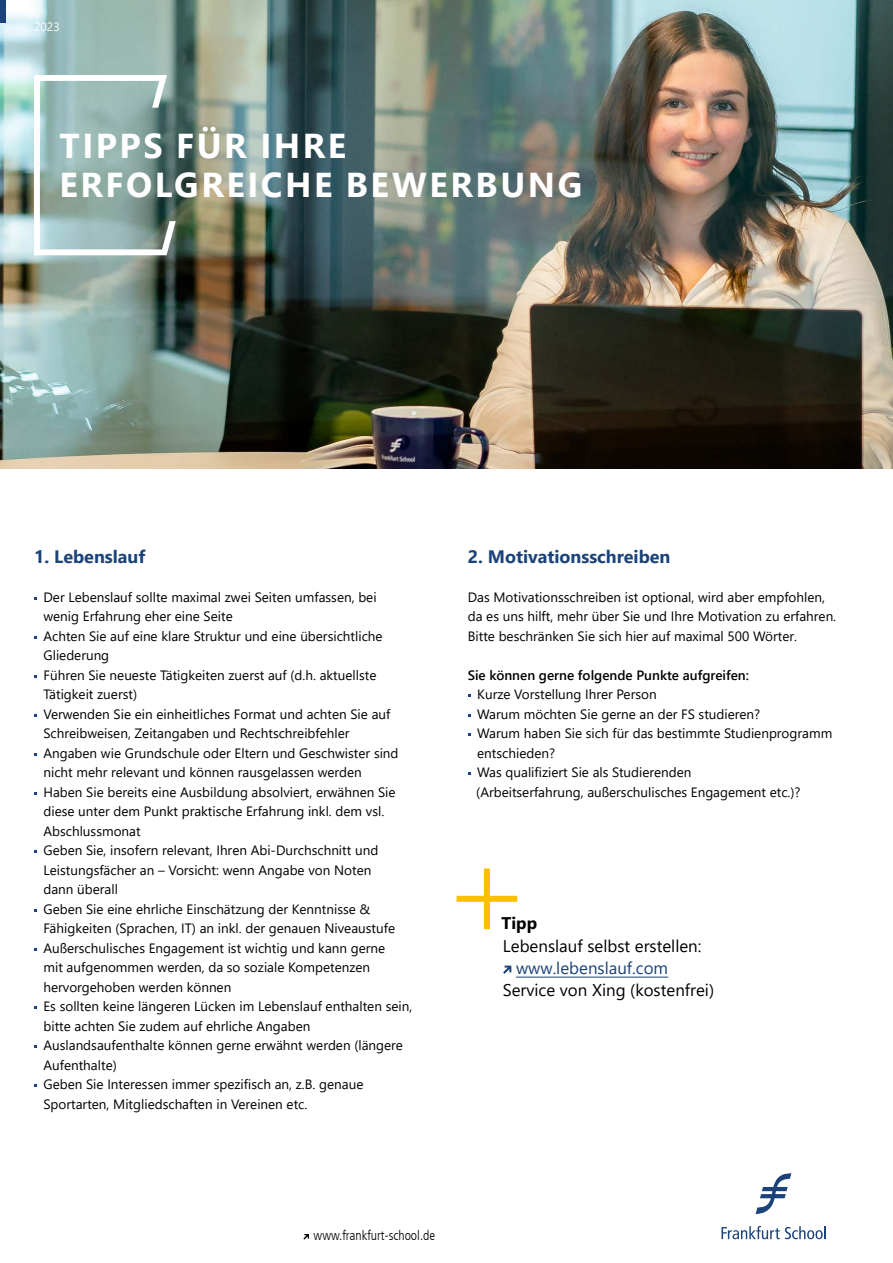
<style>
.page{position:relative;width:893px;height:1263px;background:#fff}
.page>*{position:absolute;margin:0;border:0;box-sizing:border-box;transform-origin:0 0}
.t1{font:700 34.5px/39px "Segoe UI";letter-spacing:.075em;color:#fff}
.t2{font:700 18px "Segoe UI";color:#1b4379}
.t3{font:16.95px "Segoe UI";color:#000}
.t4{font:16.95px "Segoe UI";color:#1b4379}
.t5{font:700 16.95px "Segoe UI";color:#000}
.t6{font:13.5px/19.5px "Segoe UI";color:#000}
.t7{font:600 13.5px "Segoe UI";color:#000}
.t8{font:300 condensed 13.5px "Frutiger LT";color:#000}
.t9{font:12px "Segoe UI";color:#fff}
</style>
<div class="page">
<img style="left:0;top:0;width:893px;height:468px">
<div style="left:0;top:0;width:6px;height:23px;background:#1b4379"></div>
<svg style="left:303px;top:1234px;width:6px;height:5px"></svg>
<svg style="left:34px;top:75px;width:142px;height:180px;background:#97b1ad"></svg>
<hr style="left:516px;top:977px;width:152px;height:1px;background:#1b4379">
<svg style="left:503px;top:965px;width:8px;height:9px"></svg>
<div style="left:484px;top:868px;width:6px;height:61px;background:#fcbf00"></div>
<div style="left:457px;top:896px;width:60px;height:6px;background:#fcbf00"></div>
<svg style="left:756px;top:1173px;width:35px;height:41px"></svg>
<svg style="left:721px;top:1226px;width:105px;height:13px"></svg>
<p class="t9" style="left:34px;top:16px;width:27px">2023</p>
<h1 class="t1" style="left:60px;top:123px;width:524px">TIPPS FÜR IHRE<br>ERFOLGREICHE BEWERBUNG</h1>
<h2 class="t2" style="left:34px;top:539px;width:113px">1. Lebenslauf</h2>
<p class="t6" style="left:43px;top:586px;width:370px">Der Lebenslauf sollte maximal zwei Seiten umfassen, bei wenig Erfahrung eher eine Seite<br>Achten Sie auf eine klare Struktur und eine übersichtliche Gliederung<br>Führen Sie neueste Tätigkeiten zuerst auf (d.h. aktuellste Tätigkeit zuerst)<br>Verwenden Sie ein einheitliches Format und achten Sie auf Schreibweisen, Zeitangaben und Rechtschreibfehler<br>Angaben wie Grundschule oder Eltern und Geschwister sind nicht mehr relevant und können rausgelassen werden<br>Haben Sie bereits eine Ausbildung absolviert, erwähnen Sie diese unter dem Punkt praktische Erfahrung inkl. dem vsl.<br>Abschlussmonat<br>Geben Sie, insofern relevant, Ihren Abi-Durchschnitt und Leistungsfächer an – Vorsicht: wenn Angabe von Noten<br>dann überall<br>Geben Sie eine ehrliche Einschätzung der Kenntnisse &amp; Fähigkeiten (Sprachen, IT) an inkl. der genauen Niveaustufe Außerschulisches Engagement ist wichtig und kann gerne<br>mit aufgenommen werden, da so soziale Kompetenzen hervorgehoben werden können<br>Es sollten keine längeren Lücken im Lebenslauf enthalten sein, bitte achten Sie zudem auf ehrliche Angaben Auslandsaufenthalte können gerne erwähnt werden (längere Aufenthalte)<br>Geben Sie Interessen immer spezifisch an, z.B. genaue Sportarten, Mitgliedschaften in Vereinen etc.</p>
<h2 class="t2" style="left:468px;top:539px;width:204px">2. Motivationsschreiben</h2>
<p class="t6" style="left:468px;top:586px;width:370px">Das Motivationsschreiben ist optional, wird aber empfohlen, da es uns hilft, mehr über Sie und Ihre Motivation zu erfahren.<br>Bitte beschränken Sie sich hier auf maximal 500 Wörter.</p>
<p class="t7" style="left:468px;top:662px;width:283px">Sie können gerne folgende Punkte aufgreifen:</p>
<p class="t6" style="left:476px;top:683px;width:358px">Kurze Vorstellung Ihrer Person<br>Warum möchten Sie gerne an der FS studieren?<br>Warum haben Sie sich für das bestimmte Studienprogramm entschieden?<br>Was qualifiziert Sie als Studierenden<br>(Arbeitserfahrung, außerschulisches Engagement etc.)?</p>
<p class="t5" style="left:501px;top:907px;width:37px">Tipp</p>
<p class="t3" style="left:503px;top:930px;width:200px">Lebenslauf selbst erstellen:</p>
<p class="t4" style="left:516px;top:952px;width:154px">www.lebenslauf.com</p>
<p class="t3" style="left:503px;top:974px;width:213px">Service von Xing (kostenfrei)</p>
<p class="t8" style="left:314px;top:1227px;width:123px">www.frankfurt-school.de</p>
</div>
